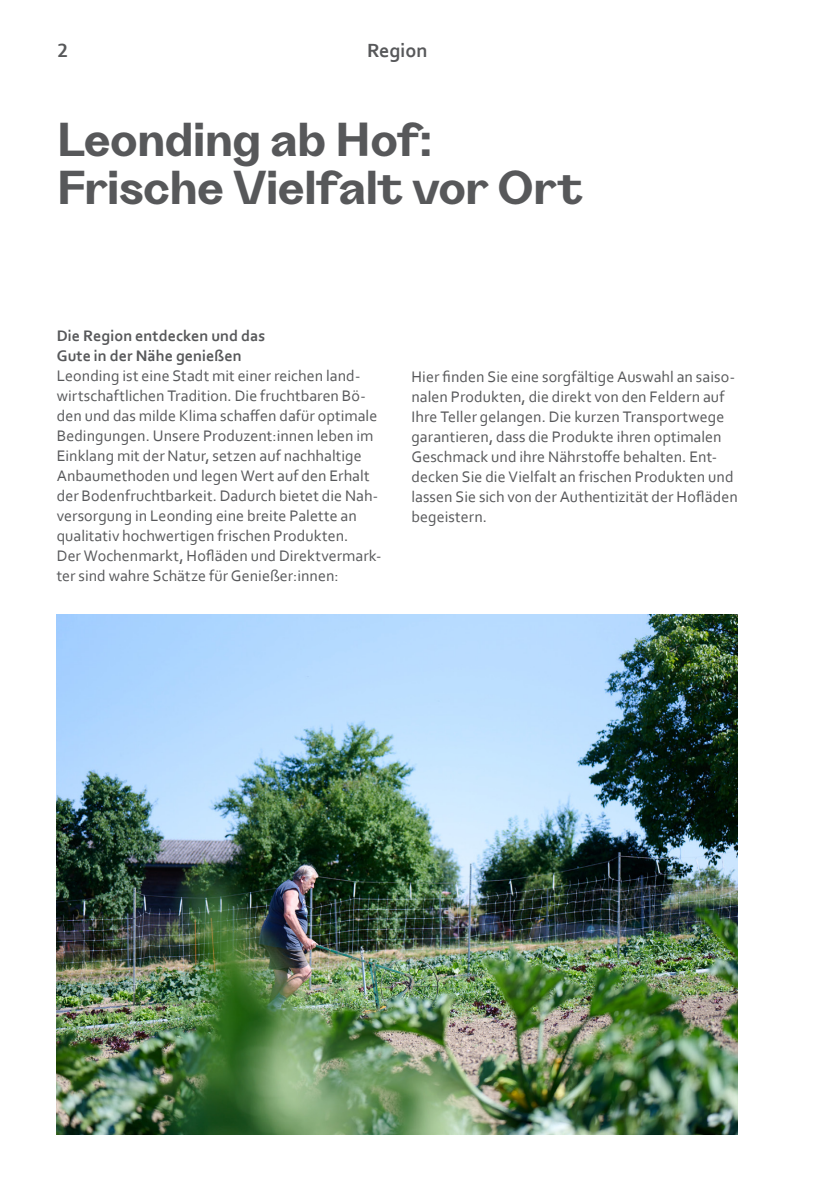
<style>
.page{position:relative;width:840px;height:1191px;background:#fff}
.page>*{position:absolute;margin:0;border:0;box-sizing:border-box;transform-origin:0 0}
.Headline{font:700 48px/48px "Grotta";letter-spacing:-.01em;color:#57585a}
.t1{font:700 20px "Corbel";letter-spacing:-.005em;color:#57585a}
.Fließtext{font:16px/20px "Corbel";letter-spacing:.005em;color:#57585a}
.Fließtext_Bold{font:700 16px/20px "Corbel";letter-spacing:.005em;color:#57585a}
</style>
<div class="page">
<img style="left:57px;top:614px;width:680px;height:520px">
<p class="t1" style="left:57px;top:38px;width:12px">2</p>
<p class="t1" style="left:367px;top:38px;width:62px">Region</p>
<p class="Headline" style="left:57px;top:116px;width:527px">Leonding ab Hof:<br>Frische Vielfalt vor Ort</p>
<p class="Fließtext_Bold" style="left:57px;top:325px;width:210px">Die Region entdecken und das<br>Gute in der Nähe genießen</p>
<p class="Fließtext" style="left:57px;top:365px;width:323px">Leonding ist eine Stadt mit einer reichen land&shy;wirtschaftlichen Tradition. Die fruchtbaren Bö&shy;den und das milde Klima schaffen dafür optimale Bedingungen. Unsere Produzent:innen leben im Einklang mit der Natur, setzen auf nachhaltige Anbaumethoden und legen Wert auf den Erhalt der Bodenfruchtbarkeit. Dadurch bietet die Nah&shy;versorgung in Leonding eine breite Palette an qualitativ hochwertigen frischen Produkten.</p>
<p class="Fließtext" style="left:57px;top:545px;width:326px">Der Wochenmarkt, Hofläden und Direktvermark&shy;ter sind wahre Schätze für Genießer:innen:</p>
<p class="Fließtext" style="left:411px;top:366px;width:327px">Hier finden Sie eine sorgfältige Auswahl an saiso&shy;nalen Produkten, die direkt von den Feldern auf Ihre Teller gelangen. Die kurzen Transportwege garantieren, dass die Produkte ihren optimalen Geschmack und ihre Nährstoffe behalten. Ent&shy;decken Sie die Vielfalt an frischen Produkten und lassen Sie sich von der Authentizität der Hofläden begeistern.</p>
</div>
